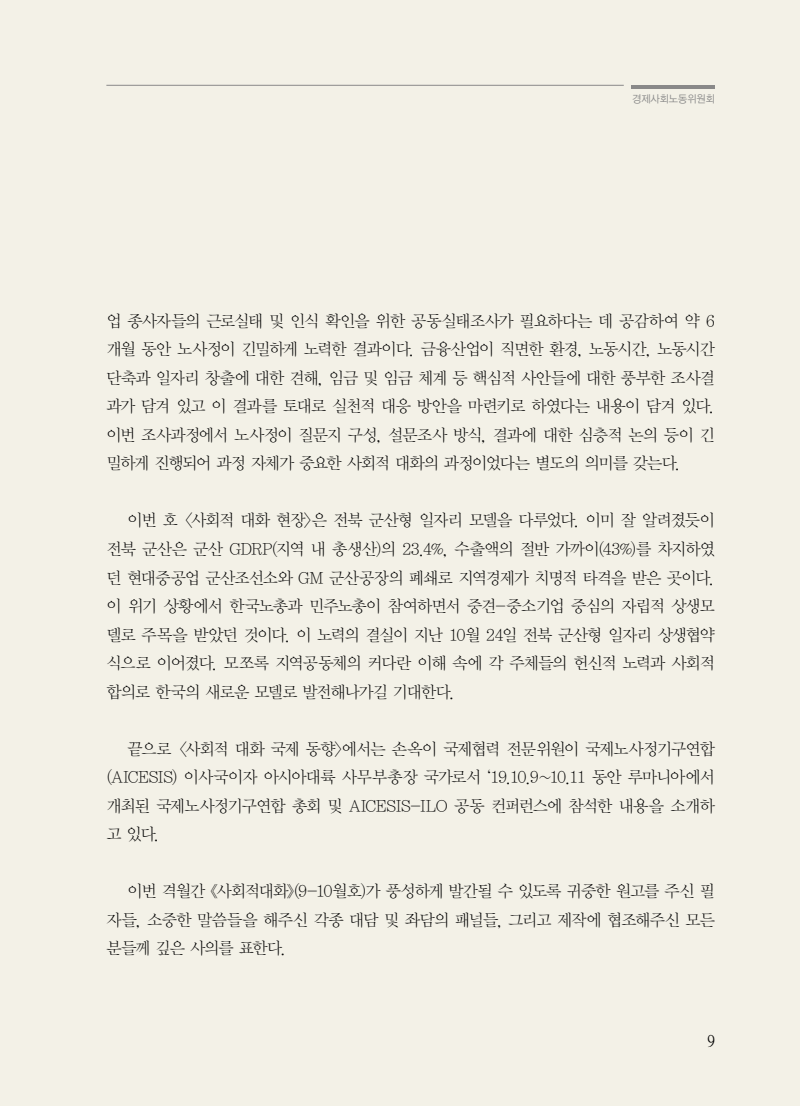
<style>
.page{position:relative;width:800px;height:1106px;background:#fff}
.page>*{position:absolute;margin:0;border:0;box-sizing:border-box;transform-origin:0 0}
.t1{font:16.5px/28.5px "YDVY Mj O31";letter-spacing:-.06em;color:#000;text-align:justify}
.t2{font:16.5px "YDVY Mj O520";color:#000}
.t3{font:10.5px "YDVYGO32";color:#898989;scale:.95 1}
</style>
<div class="page">
<div style="left:0;top:0;width:799px;height:1106px;background:#f3f1e7"></div>
<hr style="left:631px;top:85px;width:83px;height:3px;background:#898989">
<hr style="left:106px;top:85px;width:517px;height:1px;background:#898989">
<p class="t3" style="left:632px;top:93px;width:88px">경제사회노동위원회</p>
<p class="t1" style="left:106px;top:307px;width:610px">업 종사자들의 근로실태 및 인식 확인을 위한 공동실태조사가 필요하다는 데 공감하여 약 6 개월 동안 노사정이 긴밀하게 노력한 결과이다. 금융산업이 직면한 환경, 노동시간, 노동시간 단축과 일자리 창출에 대한 견해, 임금 및 임금 체계 등 핵심적 사안들에 대한 풍부한 조사결 과가 담겨 있고 이 결과를 토대로 실천적 대응 방안을 마련키로 하였다는 내용이 담겨 있다. 이번 조사과정에서 노사정이 질문지 구성, 설문조사 방식, 결과에 대한 심층적 논의 등이 긴 밀하게 진행되어 과정 자체가 중요한 사회적 대화의 과정이었다는 별도의 의미를 갖는다.</p>
<p class="t1" style="left:106px;top:506px;width:610px;text-indent:21px">이번 호 &lt;사회적 대화 현장&gt;은 전북 군산형 일자리 모델을 다루었다. 이미 잘 알려졌듯이 전북 군산은 군산 GDRP(지역 내 총생산)의 23.4%, 수출액의 절반 가까이(43%)를 차지하였 던 현대중공업 군산조선소와 GM 군산공장의 폐쇄로 지역경제가 치명적 타격을 받은 곳이다. 이 위기 상황에서 한국노총과 민주노총이 참여하면서 중견-중소기업 중심의 자립적 상생모 델로 주목을 받았던 것이다. 이 노력의 결실이 지난 10월 24일 전북 군산형 일자리 상생협약 식으로 이어졌다. 모쪼록 지역공동체의 커다란 이해 속에 각 주체들의 헌신적 노력과 사회적 합의로 한국의 새로운 모델로 발전해나가길 기대한다.</p>
<p class="t1" style="left:106px;top:734px;width:610px;text-indent:21px">끝으로 &lt;사회적 대화 국제 동향&gt;에서는 손옥이 국제협력 전문위원이 국제노사정기구연합 (AICESIS) 이사국이자 아시아대륙 사무부총장 국가로서 ‘19.10.9~10.11 동안 루마니아에서 개최된 국제노사정기구연합 총회 및 AICESIS-ILO 공동 컨퍼런스에 참석한 내용을 소개하 고 있다.</p>
<p class="t1" style="left:106px;top:877px;width:610px;text-indent:21px">이번 격월간 《사회적대화》(9-10월호)가 풍성하게 발간될 수 있도록 귀중한 원고를 주신 필 자들, 소중한 말씀들을 해주신 각종 대담 및 좌담의 패널들, 그리고 제작에 협조해주신 모든 분들께 깊은 사의를 표한다.</p>
<p class="t2" style="left:707px;top:1031px;width:9px">9</p>
</div>
